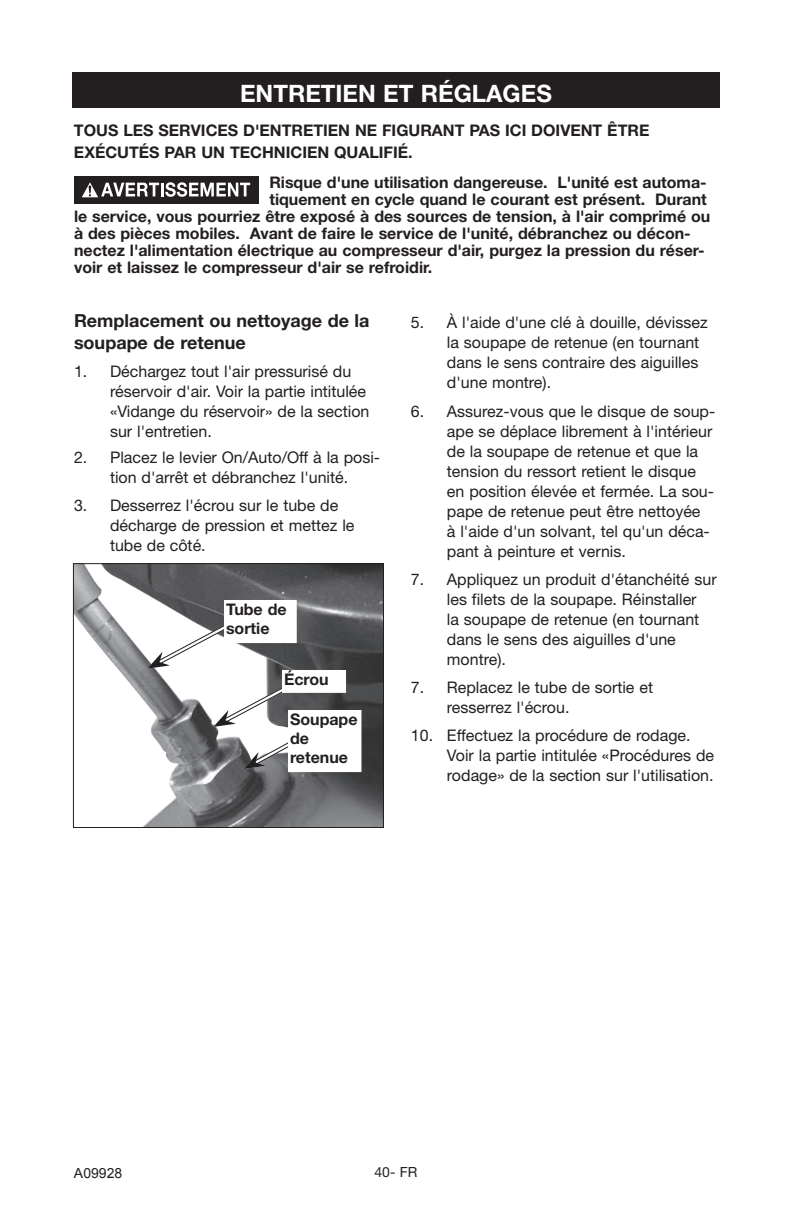
<style>
.page{position:relative;width:792px;height:1224px;background:#fff}
.page>*{position:absolute;margin:0;border:0;box-sizing:border-box;transform-origin:0 0}
.subhead_2__text_12{font:700 24px "Helvetica Neue";color:#fff}
.subhead_4__text_9{font:700 18px/21.6px "Helvetica Neue";color:#231f20}
.indent_text_8__auto__25{font:16px/20px "Helvetica Neue";color:#231f20}
.text_8__auto{font:700 16px/19.2px "Helvetica Neue";color:#231f20}
.t1{font:14px "Arial";color:#231f20}
.t2{font:14px "Helvetica Neue";color:#231f20}
</style>
<div class="page">
<img style="left:75px;top:565px;width:307px;height:261px">
<div style="left:73px;top:563px;width:311px;height:265px;border:1px solid #231f20"></div>
<div style="left:72px;top:72px;width:648px;height:36px;background:#231f20"></div>
<div style="left:74px;top:176px;width:185px;height:28px;background:#231f20"></div>
<svg style="left:82px;top:182px;width:168px;height:15px"></svg>
<svg style="left:144px;top:620px;width:158px;height:156px"></svg>
<div style="left:224px;top:600px;width:73px;height:43px;background:#fff"></div>
<div style="left:282px;top:670px;width:64px;height:23px;background:#fff"></div>
<div style="left:288px;top:710px;width:73px;height:62px;background:#fff"></div>
<p class="subhead_2__text_12" style="left:240px;top:79px;width:313px">ENTRETIEN ET RÉGLAGES</p>
<p class="text_8__auto" style="left:74px;top:119px;width:577px;line-height:22px">TOUS LES SERVICES D'ENTRETIEN NE FIGURANT PAS ICI DOIVENT ÊTRE<br>EXÉCUTÉS PAR UN TECHNICIEN QUALIFIÉ.</p>
<p class="text_8__auto" style="left:269px;top:173px;width:439px">Risque d'une utilisation dangereuse. L'unité est automa-</p>
<p class="text_8__auto" style="left:269px;top:190px;width:439px">tiquement en cycle quand le courant est présent. Durant</p>
<p class="text_8__auto" style="left:74px;top:207px;width:638px">le service, vous pourriez être exposé à des sources de tension, à l'air comprimé ou</p>
<p class="text_8__auto" style="left:74px;top:224px;width:618px">à des pièces mobiles. Avant de faire le service de l'unité, débranchez ou décon-</p>
<p class="text_8__auto" style="left:74px;top:241px;width:632px">nectez l'alimentation électrique au compresseur d'air, purgez la pression du réser-</p>
<p class="text_8__auto" style="left:74px;top:258px;width:360px">voir et laissez le compresseur d'air se refroidir.</p>
<p class="subhead_4__text_9" style="left:74px;top:310px;width:297px">Remplacement ou nettoyage de la soupape de retenue</p>
<p class="indent_text_8__auto__25" style="left:110px;top:361px;width:261px;text-indent:-36px">1. Déchargez tout l'air pressurisé du réservoir d'air. Voir la partie intitulée «Vidange du réservoir» de la section sur l'entretien.</p>
<p class="indent_text_8__auto__25" style="left:74px;top:447px;width:308px;text-align:center">2. Placez le levier On/Auto/Off à la posi&shy;tion d'arrêt et débranchez l'unité.</p>
<p class="indent_text_8__auto__25" style="left:110px;top:495px;width:246px;text-indent:-36px">3. Desserrez l'écrou sur le tube de décharge de pression et mettez le tube de côté.</p>
<p class="text_8__auto" style="left:226px;top:599px;width:62px">Tube de sortie</p>
<p class="text_8__auto" style="left:284px;top:669px;width:46px">Écrou</p>
<p class="text_8__auto" style="left:290px;top:709px;width:69px">Soupape de retenue</p>
<p class="indent_text_8__auto__25" style="left:447px;top:313px;width:262px;text-indent:-36px">5. À l'aide d'une clé à douille, dévissez la soupape de retenue (en tournant dans le sens contraire des aiguilles d'une montre).</p>
<p class="indent_text_8__auto__25" style="left:447px;top:401px;width:270px;text-indent:-36px">6. Assurez-vous que le disque de soup&shy;ape se déplace librement à l'intérieur de la soupape de retenue et que la tension du ressort retient le disque en position élevée et fermée. La sou&shy;pape de retenue peut être nettoyée<br>à l'aide d'un solvant, tel qu'un déca&shy;pant à peinture et vernis.</p>
<p class="indent_text_8__auto__25" style="left:447px;top:569px;width:271px;text-indent:-36px">7. Appliquez un produit d'étanchéité sur les filets de la soupape. Réinstaller<br>la soupape de retenue (en tournant dans le sens des aiguilles d'une montre).</p>
<p class="indent_text_8__auto__25" style="left:447px;top:677px;width:208px;text-indent:-36px">7. Replacez le tube de sortie et resserrez l'écrou.</p>
<p class="indent_text_8__auto__25" style="left:447px;top:725px;width:269px;text-indent:-36px">10. Effectuez la procédure de rodage.<br>Voir la partie intitulée «Procédures de rodage» de la section sur l'utilisation.</p>
<p class="t1" style="left:74px;top:1164px;width:50px">A09928</p>
<p class="t2" style="left:375px;top:1163px;width:44px">40- FR</p>
</div>
